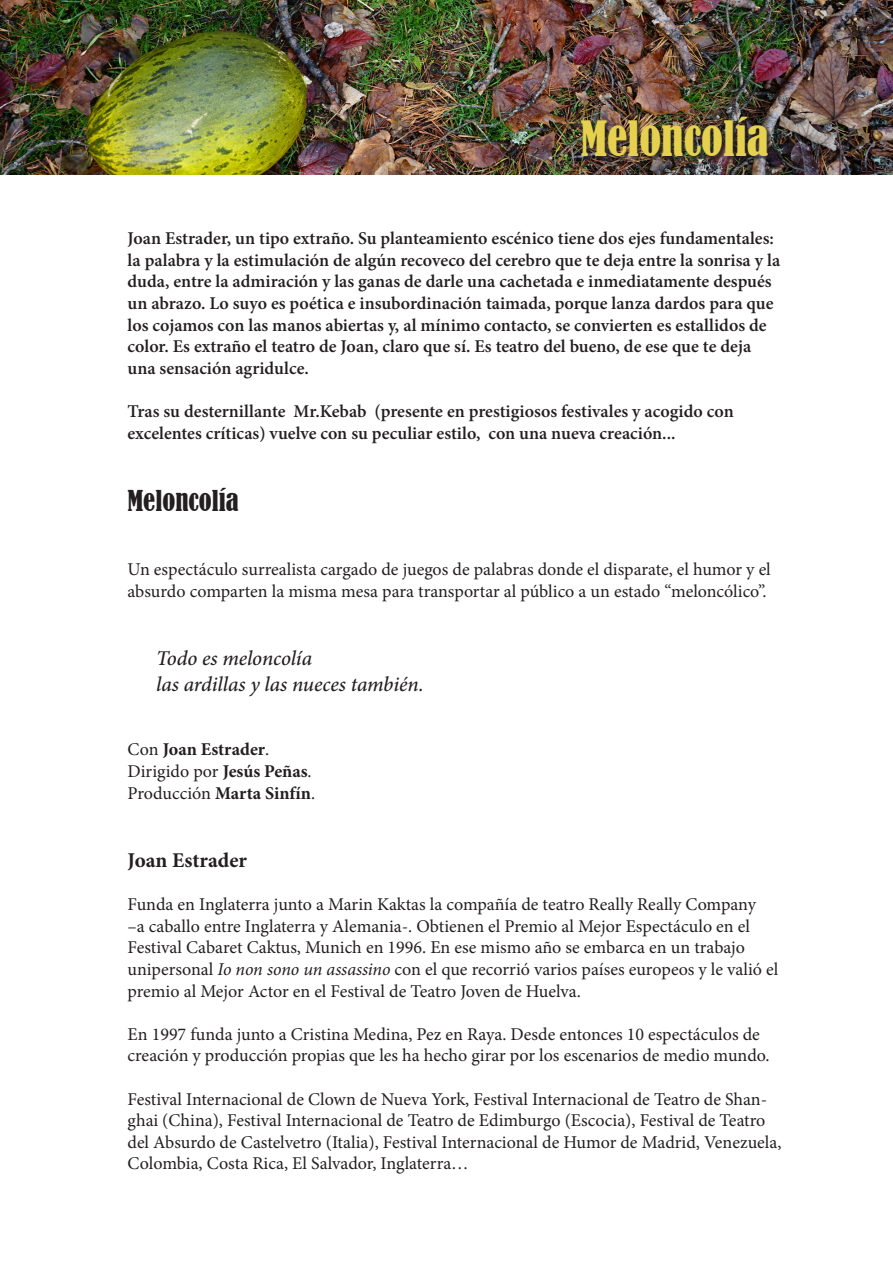
<style>
.page{position:relative;width:893px;height:1263px;background:#fff}
.page>*{position:absolute;margin:0;border:0;box-sizing:border-box;transform-origin:0 0}
.t1{font:condensed 45.75px "Bernard";color:#e6d14f}
.t2{font:condensed 27px "Bernard";color:#231f20}
.t3{font:italic 500 21px "Minion Pro";letter-spacing:-.005em;color:#231f20}
.t4{font:700 21px "Minion Pro";color:#231f20}
.t5{font:18px/21.6px "Minion Pro";color:#231f20}
.t6{font:600 18px/21.6px "Minion Pro";color:#231f20}
.t7{font:700 18px "Minion Pro";color:#231f20}
.s1{font-weight:400}
.s2{font-weight:700}
.s3{font-style:italic}
</style>
<div class="page">
<img style="left:0;top:0;width:893px;height:174px">
<div style="left:582px;top:118px;width:191px;height:43px;background:#231f20;opacity:.75"></div>
<p class="t1" style="left:580px;top:112px;width:190px">Meloncolía</p>
<p class="t6" style="left:128px;top:227px;width:654px">Joan Estrader, un tipo extraño. Su planteamiento escénico tiene dos ejes fundamentales: la palabra y la estimulación de algún recoveco del cerebro que te deja entre la sonrisa y la duda, entre la admiración y las ganas de darle una cachetada e inmediatamente después un abrazo. Lo suyo es poética e insubordinación taimada, porque lanza dardos para que los cojamos con las manos abiertas y, al mínimo contacto, se convierten es estallidos de color. Es extraño el teatro de Joan, claro que sí. Es teatro del bueno, de ese que te deja una sensación agridulce.</p>
<p class="t6" style="left:128px;top:400px;width:608px">Tras su desternillante Mr.Kebab (presente en prestigiosos festivales y acogido con excelentes críticas) vuelve con su peculiar estilo, con una nueva creación...</p>
<p class="t2" style="left:128px;top:484px;width:113px">Meloncolía</p>
<p class="t5" style="left:128px;top:559px;width:645px">Un espectáculo surrealista cargado de juegos de palabras donde el disparate, el humor y el absurdo comparten la misma mesa para transportar al público a un estado “meloncólico”.</p>
<p class="t3" style="left:156px;top:644px;width:157px">Todo es meloncolía</p>
<p class="t3" style="left:156px;top:669px;width:269px">las ardillas y las nueces también.</p>
<p class="t7" style="left:128px;top:737px;width:143px"><span class="s1">Con</span> Joan Estrader<span class="s1">.</span></p>
<p class="t5" style="left:128px;top:760px;width:186px">Dirigido por <span class="s2">Jesús Peñas</span>.</p>
<p class="t5" style="left:128px;top:782px;width:189px">Producción <span class="s2">Marta Sinfín</span>.</p>
<p class="t4" style="left:128px;top:845px;width:121px">Joan Estrader</p>
<p class="t5" style="left:128px;top:894px;width:652px">Funda en Inglaterra junto a Marin Kaktas la compañía de teatro Really Really Company<br>–a caballo entre Inglaterra y Alemania-. Obtienen el Premio al Mejor Espectáculo en el Festival Cabaret Caktus, Munich en 1996. En ese mismo año se embarca en un trabajo unipersonal <span class="s3">Io non sono un assassino</span> con el que recorrió varios países europeos y le valió el premio al Mejor Actor en el Festival de Teatro Joven de Huelva.</p>
<p class="t5" style="left:128px;top:1023px;width:643px">En 1997 funda junto a Cristina Medina, Pez en Raya. Desde entonces 10 espectáculos de creación y producción propias que les ha hecho girar por los escenarios de medio mundo.</p>
<p class="t5" style="left:128px;top:1088px;width:655px">Festival Internacional de Clown de Nueva York, Festival Internacional de Teatro de Shan&shy;ghai (China), Festival Internacional de Teatro de Edimburgo (Escocia), Festival de Teatro del Absurdo de Castelvetro (Italia), Festival Internacional de Humor de Madrid, Venezuela, Colombia, Costa Rica, El Salvador, Inglaterra…</p>
</div>
